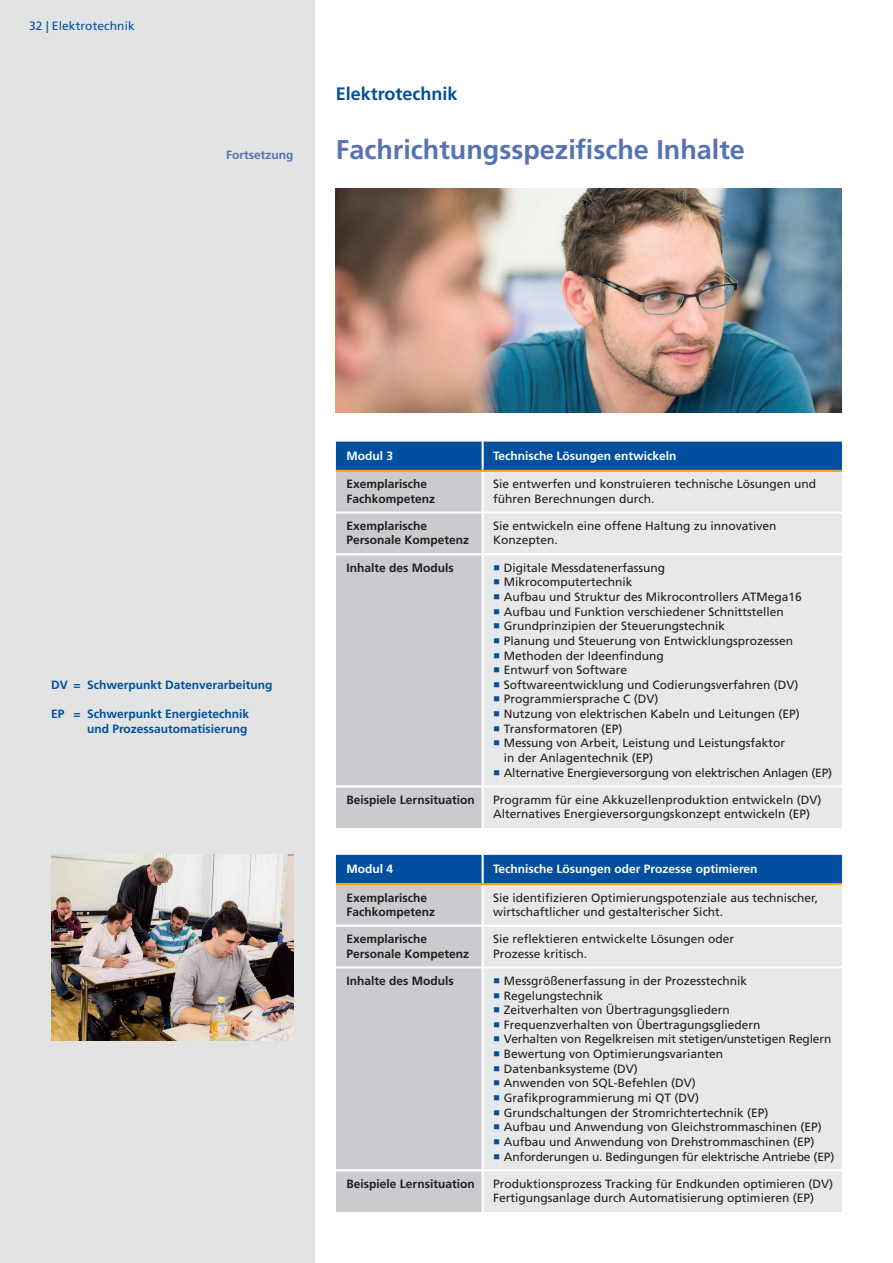
<style>
.page{position:relative;width:893px;height:1263px;background:#fff}
.page>*{position:absolute;margin:0;border:0;box-sizing:border-box;transform-origin:0 0}
.t1{font:700 27px "Frutiger LT Pro";color:#5572b3}
.t2{font:700 18px "Frutiger LT Pro";color:#014f9e}
.t3{font:12px/14.7px "Frutiger LT Pro";color:#231f20}
.t4{font:700 12px/14.4px "Frutiger LT Pro";color:#231f20}
.t5{font:700 12px/14.7px "Frutiger LT Pro";color:#014f9e;text-align:right}
.t6{font:700 12px "Frutiger LT Pro";color:#fff}
.t7{font:12px "Frutiger LT Pro";letter-spacing:.01em;color:#014f9e}
.t8{font:700 12px "Frutiger LT Pro";color:#5572b3}
</style>
<div class="page">
<div style="left:0;top:0;width:315px;height:1263px;background:#e2e4e4"></div>
<img style="left:336px;top:188px;width:506px;height:224px">
<img style="left:51px;top:855px;width:242px;height:185px">
<div style="left:336px;top:442px;width:506px;height:28px;background:#014f9e"></div>
<div style="left:336px;top:472px;width:146px;height:356px;background:#c9cbcf"></div>
<div style="left:484px;top:472px;width:358px;height:356px;background:#e7e8ea"></div>
<hr style="left:336px;top:511px;width:147px;height:3px;background:#fff">
<hr style="left:483px;top:511px;width:359px;height:3px;background:#fff">
<hr style="left:336px;top:553px;width:147px;height:2px;background:#fff">
<hr style="left:483px;top:553px;width:359px;height:2px;background:#fff">
<hr style="left:336px;top:785px;width:147px;height:2px;background:#fff">
<hr style="left:483px;top:785px;width:359px;height:2px;background:#fff">
<hr style="left:482px;top:442px;width:2px;height:28px;background:#fff">
<hr style="left:336px;top:470px;width:147px;height:2px;background:#f9a51b">
<hr style="left:483px;top:470px;width:359px;height:2px;background:#f9a51b">
<div style="left:336px;top:855px;width:506px;height:28px;background:#014f9e"></div>
<div style="left:336px;top:885px;width:146px;height:327px;background:#c9cbcf"></div>
<div style="left:484px;top:885px;width:358px;height:327px;background:#e7e8ea"></div>
<hr style="left:336px;top:925px;width:147px;height:2px;background:#fff">
<hr style="left:483px;top:925px;width:359px;height:2px;background:#fff">
<hr style="left:336px;top:966px;width:147px;height:2px;background:#fff">
<hr style="left:483px;top:966px;width:359px;height:2px;background:#fff">
<hr style="left:336px;top:1169px;width:147px;height:2px;background:#fff">
<hr style="left:483px;top:1169px;width:359px;height:2px;background:#fff">
<hr style="left:482px;top:855px;width:2px;height:28px;background:#fff">
<hr style="left:336px;top:883px;width:147px;height:2px;background:#f9a51b">
<hr style="left:483px;top:883px;width:359px;height:2px;background:#f9a51b">
<svg style="left:494px;top:565px;width:5px;height:5px"></svg>
<svg style="left:494px;top:580px;width:5px;height:5px"></svg>
<svg style="left:494px;top:594px;width:5px;height:5px"></svg>
<svg style="left:494px;top:609px;width:5px;height:5px"></svg>
<svg style="left:494px;top:623px;width:5px;height:5px"></svg>
<svg style="left:494px;top:638px;width:5px;height:5px"></svg>
<svg style="left:494px;top:653px;width:5px;height:5px"></svg>
<svg style="left:494px;top:667px;width:5px;height:5px"></svg>
<svg style="left:494px;top:682px;width:5px;height:5px"></svg>
<svg style="left:494px;top:697px;width:5px;height:5px"></svg>
<svg style="left:494px;top:711px;width:5px;height:5px"></svg>
<svg style="left:494px;top:726px;width:5px;height:5px"></svg>
<svg style="left:494px;top:740px;width:5px;height:5px"></svg>
<svg style="left:494px;top:770px;width:5px;height:5px"></svg>
<svg style="left:494px;top:978px;width:5px;height:5px"></svg>
<svg style="left:494px;top:993px;width:5px;height:5px"></svg>
<svg style="left:494px;top:1007px;width:5px;height:5px"></svg>
<svg style="left:494px;top:1022px;width:5px;height:5px"></svg>
<svg style="left:494px;top:1037px;width:5px;height:5px"></svg>
<svg style="left:494px;top:1051px;width:5px;height:5px"></svg>
<svg style="left:494px;top:1066px;width:5px;height:5px"></svg>
<svg style="left:494px;top:1080px;width:5px;height:5px"></svg>
<svg style="left:494px;top:1095px;width:5px;height:5px"></svg>
<svg style="left:494px;top:1110px;width:5px;height:5px"></svg>
<svg style="left:494px;top:1124px;width:5px;height:5px"></svg>
<svg style="left:494px;top:1139px;width:5px;height:5px"></svg>
<svg style="left:494px;top:1154px;width:5px;height:5px"></svg>
<p class="t7" style="left:29px;top:18px;width:107px">32 | Elektrotechnik</p>
<p class="t8" style="left:226px;top:147px;width:69px">Fortsetzung</p>
<h2 class="t2" style="left:336px;top:83px;width:123px">Elektrotechnik</h2>
<h1 class="t1" style="left:336px;top:133px;width:411px">Fachrichtungsspezifische Inhalte</h1>
<p class="t5" style="left:51px;top:678px;width:223px">DV = Schwerpunkt Datenverarbeitung</p>
<p class="t5" style="left:51px;top:707px;width:200px">EP = Schwerpunkt Energietechnik und Prozessautomatisierung</p>
<p class="t6" style="left:347px;top:449px;width:48px">Modul 3</p>
<p class="t6" style="left:493px;top:449px;width:185px">Technische Lösungen entwickeln</p>
<p class="t4" style="left:347px;top:477px;width:90px">Exemplarische<br>Fachkompetenz</p>
<p class="t3" style="left:493px;top:477px;width:324px">Sie entwerfen und konstruieren technische Lösungen und führen Berechnungen durch.</p>
<p class="t4" style="left:347px;top:519px;width:124px">Exemplarische<br>Personale Kompetenz</p>
<p class="t3" style="left:493px;top:519px;width:285px">Sie entwickeln eine offene Haltung zu innovativen<br>Konzepten.</p>
<p class="t4" style="left:347px;top:560px;width:109px">Inhalte des Moduls</p>
<p class="t3" style="left:504px;top:560px;width:330px">Digitale Messdatenerfassung<br>Mikrocomputertechnik<br>Aufbau und Struktur des Mikrocontrollers ATMega16<br>Aufbau und Funktion verschiedener Schnittstellen Grundprinzipien der Steuerungstechnik<br>Planung und Steuerung von Entwicklungsprozessen Methoden der Ideenfindung<br>Entwurf von Software<br>Softwareentwicklung und Codierungsverfahren (DV)<br>Programmiersprache C (DV)<br>Nutzung von elektrischen Kabeln und Leitungen (EP)<br>Transformatoren (EP)<br>Messung von Arbeit, Leistung und Leistungsfaktor<br>in der Anlagentechnik (EP)<br>Alternative Energieversorgung von elektrischen Anlagen (EP)</p>
<p class="t4" style="left:347px;top:792px;width:130px">Beispiele Lernsituation</p>
<p class="t3" style="left:493px;top:793px;width:330px">Programm für eine Akkuzellenproduktion entwickeln (DV)<br>Alternatives Energieversorgungskonzept entwickeln (EP)</p>
<p class="t6" style="left:347px;top:862px;width:48px">Modul 4</p>
<p class="t6" style="left:493px;top:862px;width:266px">Technische Lösungen oder Prozesse optimieren</p>
<p class="t4" style="left:347px;top:890px;width:90px">Exemplarische<br>Fachkompetenz</p>
<p class="t3" style="left:493px;top:890px;width:326px">Sie identifizieren Optimierungspotenziale aus technischer, wirtschaftlicher und gestalterischer Sicht.</p>
<p class="t4" style="left:347px;top:932px;width:124px">Exemplarische<br>Personale Kompetenz</p>
<p class="t3" style="left:493px;top:932px;width:242px">Sie reflektieren entwickelte Lösungen oder<br>Prozesse kritisch.</p>
<p class="t4" style="left:347px;top:973px;width:109px">Inhalte des Moduls</p>
<p class="t3" style="left:504px;top:973px;width:332px">Messgrößenerfassung in der Prozesstechnik Regelungstechnik<br>Zeitverhalten von Übertragungsgliedern Frequenzverhalten von Übertragungsgliedern<br>Verhalten von Regelkreisen mit stetigen/unstetigen Reglern Bewertung von Optimierungsvarianten<br>Datenbanksysteme (DV)<br>Anwenden von SQL-Befehlen (DV)<br>Grafikprogrammierung mi QT (DV)<br>Grundschaltungen der Stromrichtertechnik (EP)<br>Aufbau und Anwendung von Gleichstrommaschinen (EP)<br>Aufbau und Anwendung von Drehstrommaschinen (EP)<br>Anforderungen u. Bedingungen für elektrische Antriebe (EP)</p>
<p class="t4" style="left:347px;top:1176px;width:130px">Beispiele Lernsituation</p>
<p class="t3" style="left:493px;top:1176px;width:341px">Produktionsprozess Tracking für Endkunden optimieren (DV)<br>Fertigungsanlage durch Automatisierung optimieren (EP)</p>
</div>
